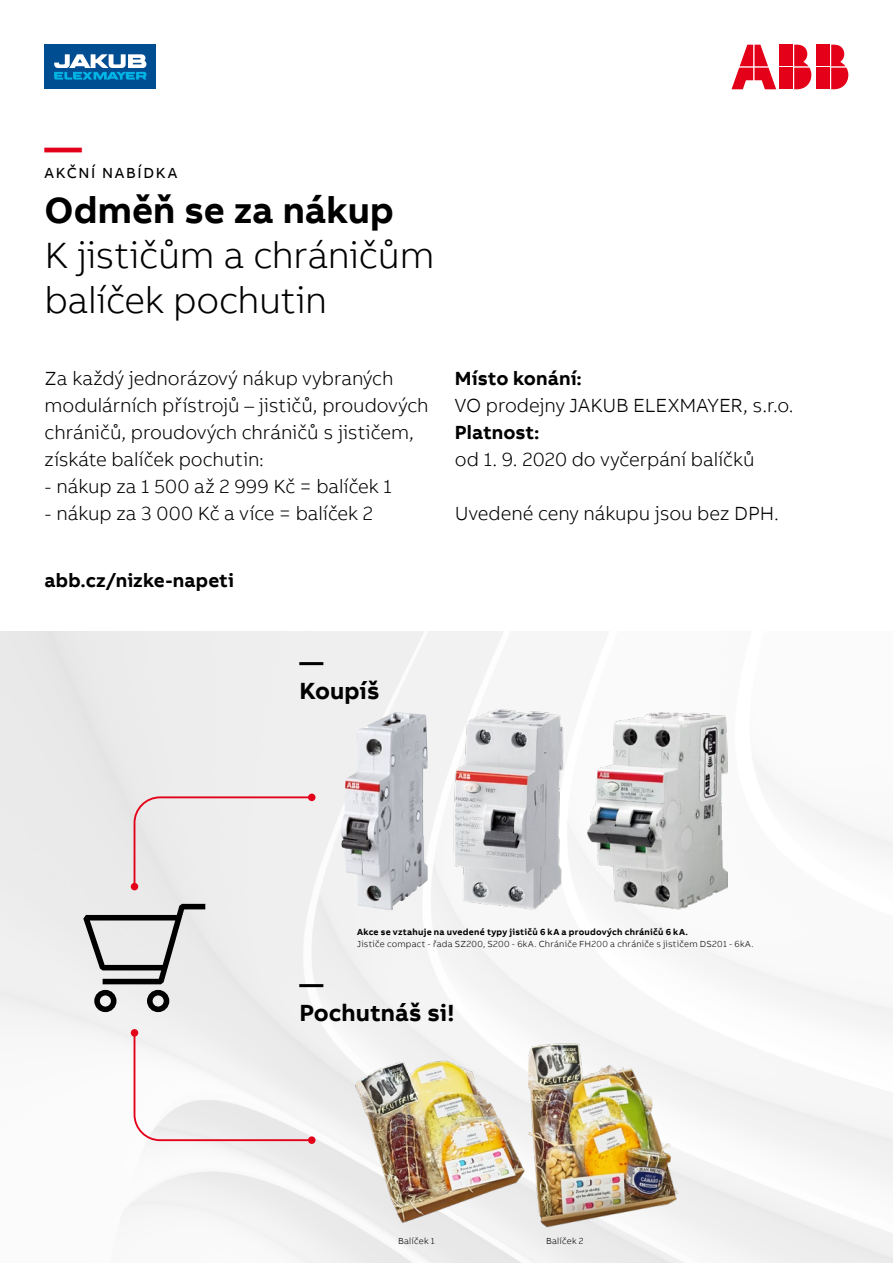
<style>
.page{position:relative;width:893px;height:1263px;background:#fff}
.page>*{position:absolute;margin:0;border:0;box-sizing:border-box;transform-origin:0 0}
.t1{font:300 37.5px/45px "AB Bvoice";letter-spacing:-.005em;color:#000}
.t2{font:700 37.5px "AB Bvoice";color:#000}
.t3{font:700 37.5px "AB Bvoice";color:#e30018}
.t4{font:700 24px/28.8px "AB Bvoice";color:#000}
.t5{font:300 19.5px/27px "AB Bvoice";letter-spacing:-.005em;color:#000}
.t6{font:700 19.5px "AB Bvoice";letter-spacing:.005em;color:#000}
.t7{font:15px "AB Bvoice";letter-spacing:.115em;color:#000}
.t8{font:300 9px "AB Bvoice";letter-spacing:.025em;color:#000}
.t9{font:700 9px "AB Bvoice";letter-spacing:.03em;color:#000}
</style>
<div class="page">
<div style="left:0;top:631px;width:893px;height:632px;background:#f4f4f4"></div>
<div style="left:817px;top:45px;width:13px;height:21px;background:#e30018"></div>
<div style="left:817px;top:68px;width:13px;height:21px;background:#e30018"></div>
<svg style="left:831px;top:45px;width:17px;height:44px"></svg>
<svg style="left:731px;top:45px;width:45px;height:44px"></svg>
<div style="left:780px;top:45px;width:13px;height:21px;background:#e30018"></div>
<div style="left:780px;top:68px;width:13px;height:21px;background:#e30018"></div>
<svg style="left:794px;top:45px;width:17px;height:44px"></svg>
<img style="left:341px;top:712px;width:87px;height:198px">
<img style="left:453px;top:709px;width:111px;height:200px">
<img style="left:587px;top:712px;width:141px;height:197px">
<img style="left:528px;top:1043px;width:151px;height:185px">
<img style="left:353px;top:1060px;width:174px;height:162px">
<svg style="left:133px;top:1031px;width:181px;height:111px"></svg>
<div style="left:131px;top:1029px;width:7px;height:7px;background:#e30018;border-radius:50%"></div>
<div style="left:308px;top:1136px;width:7px;height:8px;background:#e30018;border-radius:50%"></div>
<svg style="left:83px;top:901px;width:128px;height:84px"></svg>
<div style="left:147px;top:990px;width:22px;height:22px;border:6px solid #000;border-radius:50%"></div>
<div style="left:94px;top:990px;width:22px;height:22px;border:6px solid #000;border-radius:50%"></div>
<svg style="left:133px;top:795px;width:181px;height:93px"></svg>
<div style="left:308px;top:794px;width:7px;height:7px;background:#e30018;border-radius:50%"></div>
<div style="left:131px;top:883px;width:7px;height:7px;background:#e30018;border-radius:50%"></div>
<div style="left:45px;top:45px;width:111px;height:44px;background:#004d91"></div>
<svg style="left:54px;top:54px;width:92px;height:26px"></svg>
<h1 class="t3" style="left:45px;top:124px;width:39px">—</h1>
<p class="t7" style="left:45px;top:164px;width:134px">AKČNÍ NABÍDKA</p>
<h1 class="t2" style="left:45px;top:187px;width:351px">Odměň se za nákup</h1>
<h1 class="t1" style="left:45px;top:233px;width:391px">K jističům a chráničům balíček pochutin</h1>
<p class="t5" style="left:45px;top:365px;width:386px">Za každý jednorázový nákup vybraných modulárních přístrojů – jističů, proudových chráničů, proudových chráničů s jističem, získáte balíček pochutin:</p>
<p class="t5" style="left:45px;top:473px;width:349px">- nákup za 1 500 až 2 999 Kč = balíček 1</p>
<p class="t5" style="left:45px;top:500px;width:330px">- nákup za 3 000 Kč a více = balíček 2</p>
<p class="t6" style="left:45px;top:568px;width:191px">abb.cz/nizke-napeti</p>
<p class="t6" style="left:455px;top:366px;width:128px">Místo konání:</p>
<p class="t5" style="left:455px;top:392px;width:340px">VO prodejny JAKUB ELEXMAYER, s.r.o.</p>
<p class="t6" style="left:455px;top:420px;width:86px">Platnost:</p>
<p class="t5" style="left:455px;top:446px;width:301px">od 1. 9. 2020 do vyčerpání balíčků</p>
<p class="t5" style="left:455px;top:500px;width:326px">Uvedené ceny nákupu jsou bez DPH.</p>
<p class="t4" style="left:299px;top:647px;width:82px">—<br>Koupíš</p>
<p class="t9" style="left:357px;top:926px;width:332px">Akce se vztahuje na uvedené typy jističů 6 kA a proudových chráničů 6 kA.</p>
<p class="t8" style="left:357px;top:939px;width:398px">Jističe compact - řada SZ200, S200 - 6kA. Chrániče FH200 a chrániče s jističem DS201 - 6kA.</p>
<p class="t4" style="left:299px;top:970px;width:157px">—<br>Pochutnáš si!</p>
<p class="t8" style="left:398px;top:1235px;width:38px">Balíček 1</p>
<p class="t8" style="left:546px;top:1235px;width:39px">Balíček 2</p>
</div>
